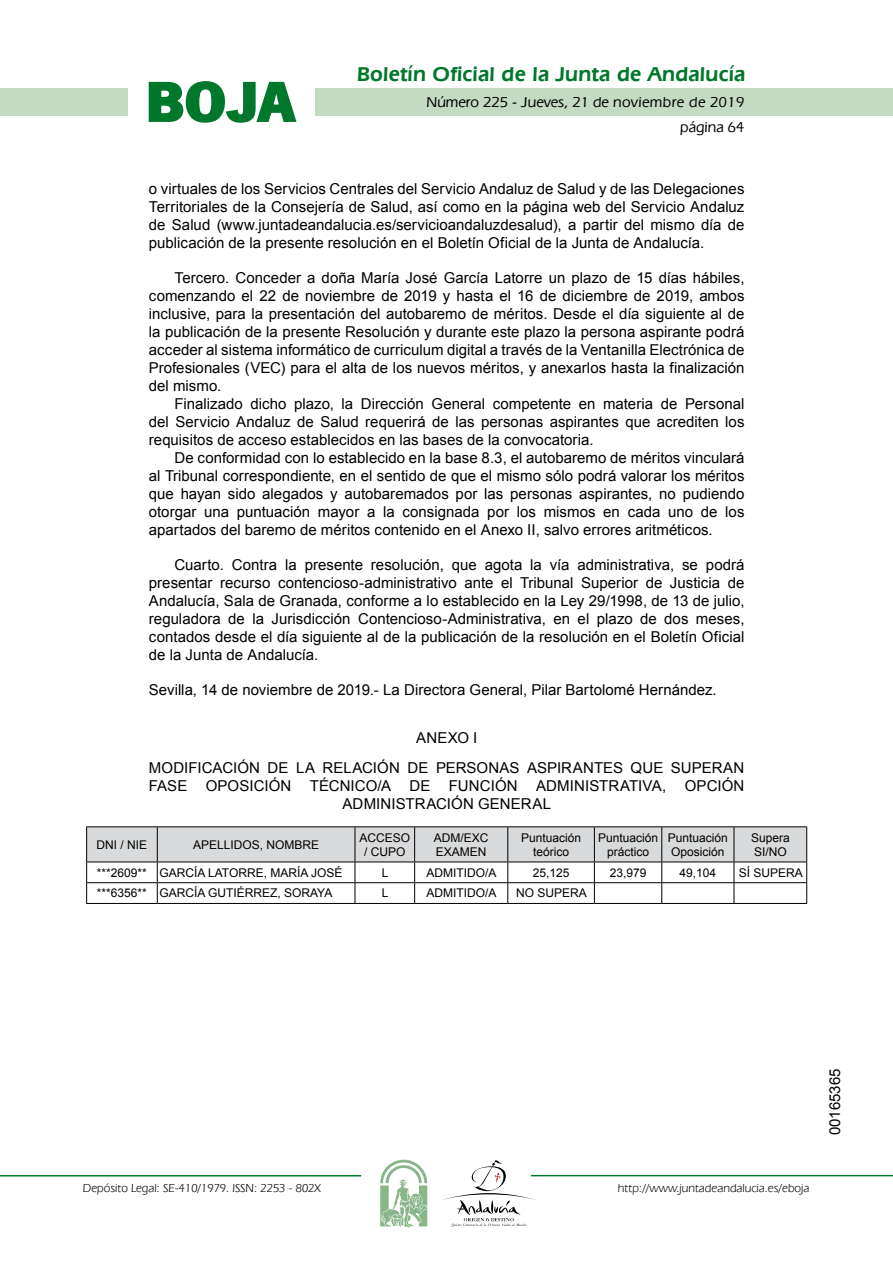
<style>
.page{position:relative;width:893px;height:1263px;background:#fff}
.page>*{position:absolute;margin:0;border:0;box-sizing:border-box;transform-origin:0 0}
.t1{font:700 57.75px "News Got T";color:#00782c;scale:1.14 1}
.t2{font:600 21px "Eras IT Cby BT";letter-spacing:.01em;color:#00782c}
.t3{font:15px/18px "Arial";color:#000;text-align:justify}
.t4{font:500 15px/24.5px "Eras IT Cby BT";color:#000;text-align:right}
.t5{font:12px/14.4px "Arial";color:#000;text-align:center}
.t6{font:12px "Eras IT Cby BT";color:#000}
</style>
<div class="page">
<div style="left:315px;top:88px;width:577px;height:28px;background:#c5dac3"></div>
<div style="left:0;top:88px;width:128px;height:28px;background:#c5dac3"></div>
<hr style="left:0;top:1175px;width:361px;height:2px;background:#00782c">
<hr style="left:531px;top:1175px;width:361px;height:1px;background:#00782c">
<svg style="left:148px;top:81px;width:149px;height:42px"></svg>
<svg style="left:380px;top:1159px;width:47px;height:68px"></svg>
<svg style="left:442px;top:1160px;width:100px;height:67px"></svg>
<hr style="left:86px;top:826px;width:71px;height:1px;background:#000">
<hr style="left:157px;top:826px;width:198px;height:1px;background:#000">
<hr style="left:355px;top:826px;width:59px;height:1px;background:#000">
<hr style="left:414px;top:826px;width:94px;height:1px;background:#000">
<hr style="left:508px;top:826px;width:86px;height:1px;background:#000">
<hr style="left:594px;top:826px;width:67px;height:1px;background:#000">
<hr style="left:661px;top:826px;width:73px;height:1px;background:#000">
<hr style="left:734px;top:826px;width:73px;height:1px;background:#000">
<svg style="left:86px;top:827px;width:721px;height:76px"></svg>
<hr style="left:86px;top:903px;width:71px;height:1px;background:#000">
<hr style="left:157px;top:903px;width:198px;height:1px;background:#000">
<hr style="left:355px;top:903px;width:59px;height:1px;background:#000">
<hr style="left:414px;top:903px;width:94px;height:1px;background:#000">
<hr style="left:508px;top:903px;width:86px;height:1px;background:#000">
<hr style="left:594px;top:903px;width:67px;height:1px;background:#000">
<hr style="left:661px;top:903px;width:73px;height:1px;background:#000">
<hr style="left:734px;top:903px;width:73px;height:1px;background:#000">
<h1 class="t1" style="left:145px;top:68px;width:133px">BOJA</h1>
<h2 class="t2" style="left:357px;top:62px;width:390px">Boletín Oficial de la Junta de Andalucía</h2>
<p class="t4" style="left:426px;top:90px;width:319px">Número 225 - Jueves, 21 de noviembre de 2019 página 64</p>
<p class="t3" style="left:149px;top:180px;width:597px">o virtuales de los Servicios Centrales del Servicio Andaluz de Salud y de las Delegaciones Territoriales de la Consejería de Salud, así como en la página web del Servicio Andaluz de Salud (www.juntadeandalucia.es/servicioandaluzdesalud), a partir del mismo día de publicación de la presente resolución en el Boletín Oficial de la Junta de Andalucía.</p>
<p class="t3" style="left:149px;top:269px;width:597px;text-indent:26px">Tercero. Conceder a doña María José García Latorre un plazo de 15 días hábiles, comenzando el 22 de noviembre de 2019 y hasta el 16 de diciembre de 2019, ambos inclusive, para la presentación del autobaremo de méritos. Desde el día siguiente al de la publicación de la presente Resolución y durante este plazo la persona aspirante podrá acceder al sistema informático de curriculum digital a través de la Ventanilla Electrónica de Profesionales (VEC) para el alta de los nuevos méritos, y anexarlos hasta la finalización del mismo.</p>
<p class="t3" style="left:149px;top:395px;width:597px;text-indent:26px">Finalizado dicho plazo, la Dirección General competente en materia de Personal del Servicio Andaluz de Salud requerirá de las personas aspirantes que acrediten los requisitos de acceso establecidos en las bases de la convocatoria.</p>
<p class="t3" style="left:149px;top:449px;width:597px;text-indent:26px">De conformidad con lo establecido en la base 8.3, el autobaremo de méritos vinculará al Tribunal correspondiente, en el sentido de que el mismo sólo podrá valorar los méritos que hayan sido alegados y autobaremados por las personas aspirantes, no pudiendo otorgar una puntuación mayor a la consignada por los mismos en cada uno de los apartados del baremo de méritos contenido en el Anexo II, salvo errores aritméticos.</p>
<p class="t3" style="left:149px;top:556px;width:597px;text-indent:26px">Cuarto. Contra la presente resolución, que agota la vía administrativa, se podrá presentar recurso contencioso-administrativo ante el Tribunal Superior de Justicia de Andalucía, Sala de Granada, conforme a lo establecido en la Ley 29/1998, de 13 de julio, reguladora de la Jurisdicción Contencioso-Administrativa, en el plazo de dos meses, contados desde el día siguiente al de la publicación de la resolución en el Boletín Oficial de la Junta de Andalucía.</p>
<p class="t3" style="left:149px;top:681px;width:569px">Sevilla, 14 de noviembre de 2019.- La Directora General, Pilar Bartolomé Hernández.</p>
<p class="t3" style="left:149px;top:722px;width:597px;line-height:30.8px;text-align:center">ANEXO I<br>MODIFICACIÓN DE LA RELACIÓN DE PERSONAS ASPIRANTES QUE SUPERAN</p>
<p class="t3" style="left:149px;top:777px;width:597px;text-align:center">FASE OPOSICIÓN TÉCNICO/A DE FUNCIÓN ADMINISTRATIVA, OPCIÓN<br>ADMINISTRACIÓN GENERAL</p>
<p class="t5" style="left:97px;top:837px;width:52px">DNI / NIE</p>
<p class="t5" style="left:193px;top:837px;width:128px">APELLIDOS, NOMBRE</p>
<p class="t5" style="left:359px;top:830px;width:52px">ACCESO / CUPO</p>
<p class="t5" style="left:434px;top:830px;width:56px;text-align:left">ADM/EXC<br>EXAMEN</p>
<p class="t5" style="left:521px;top:830px;width:62px">Puntuación teórico</p>
<p class="t5" style="left:598px;top:830px;width:62px">Puntuación práctico</p>
<p class="t5" style="left:667px;top:830px;width:62px;text-align:left">Puntuación<br>Oposición</p>
<p class="t5" style="left:751px;top:830px;width:40px;text-align:left">Supera<br>SI/NO</p>
<p class="t5" style="left:97px;top:865px;width:247px">***2609** GARCÍA LATORRE, MARÍA JOSÉ</p>
<p class="t5" style="left:381px;top:865px;width:8px">L</p>
<p class="t5" style="left:426px;top:865px;width:72px">ADMITIDO/A</p>
<p class="t5" style="left:532px;top:865px;width:38px">25,125</p>
<p class="t5" style="left:609px;top:865px;width:38px">23,979</p>
<p class="t5" style="left:679px;top:865px;width:38px">49,104</p>
<p class="t5" style="left:738px;top:865px;width:66px">SÍ SUPERA</p>
<p class="t5" style="left:97px;top:886px;width:237px">***6356** GARCÍA GUTIÉRREZ, SORAYA</p>
<p class="t5" style="left:381px;top:886px;width:8px">L</p>
<p class="t5" style="left:426px;top:886px;width:72px">ADMITIDO/A</p>
<p class="t5" style="left:516px;top:886px;width:72px">NO SUPERA</p>
<p class="t6" style="left:83px;top:1181px;width:239px">Depósito Legal: SE-410/1979. ISSN: 2253 - 802X</p>
<p class="t6" style="left:618px;top:1181px;width:193px">http://www.juntadeandalucia.es/eboja</p>
<p class="t3" style="left:826px;top:1135px;width:68px;rotate:-90deg">00165365</p>
</div>
